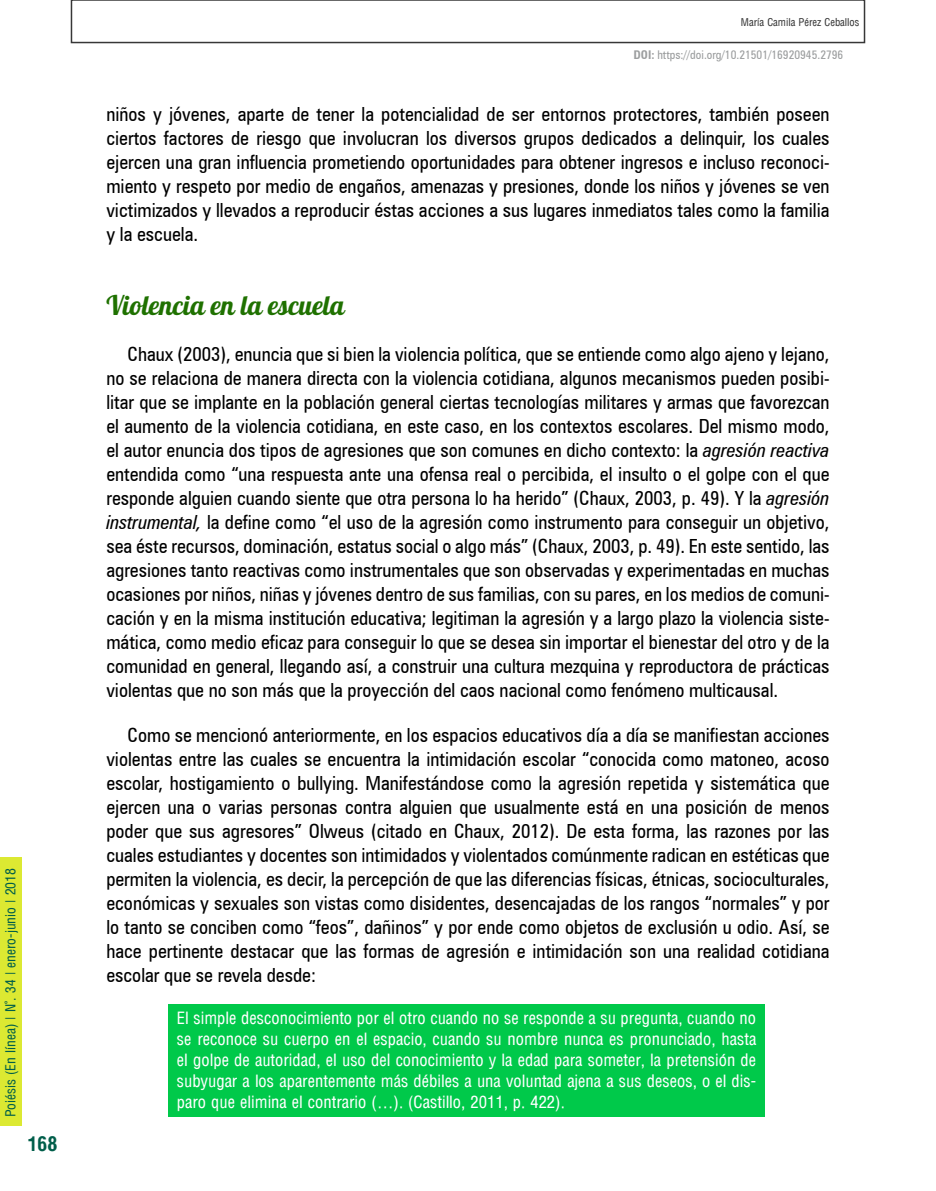
<style>
.page{position:relative;width:936px;height:1191px;background:#fff}
.page>*{position:absolute;margin:0;border:0;box-sizing:border-box;transform-origin:0 0}
.t1{font:27px "Lobster";color:#1f7100}
.t2{font:condensed 19.5px/24px "Zurich BT";color:#000;text-align:justify}
.t3{font:700 condensed 19.5px "Arena";color:#005e4a}
.t4{font:16.5px/21px "Arena Condensed";color:#fff;text-align:justify}
.t5{font:13.5px "Arena Condensed";color:#005e4a}
.t6{font:condensed 12px "Zurich BT";color:#9c9e9f}
.t7{font:10.5px "Arena Condensed";color:#373737}
.s1{font-weight:700}
.s2{font-style:italic}
</style>
<div class="page">
<div style="left:0;top:857px;width:21px;height:269px;background:#dce932"></div>
<div style="left:71px;top:0;width:794px;height:43px;border:2px solid #373737"></div>
<div style="left:168px;top:1004px;width:596px;height:112px;background:#00c94a"></div>
<p class="t5" style="left:3px;top:1117px;width:251px;rotate:-90deg">Poiésis (En línea) | N°. 34 | enero-junio | 2018</p>
<p class="t3" style="left:28px;top:1132px;width:31px">168</p>
<p class="t7" style="left:741px;top:16px;width:120px">María Camila Pérez Ceballos</p>
<p class="t6" style="left:633px;top:47px;width:211px"><span class="s1">DOI:</span> https://doi.org/10.21501/16920945.2796</p>
<p class="t2" style="left:106px;top:102px;width:724px">niños y jóvenes, aparte de tener la potencialidad de ser entornos protectores, también poseen ciertos factores de riesgo que involucran los diversos grupos dedicados a delinquir, los cuales ejercen una gran influencia prometiendo oportunidades para obtener ingresos e incluso reconoci&shy;miento y respeto por medio de engaños, amenazas y presiones, donde los niños y jóvenes se ven victimizados y llevados a reproducir éstas acciones a sus lugares inmediatos tales como la familia y la escuela.</p>
<h1 class="t1" style="left:106px;top:288px;width:240px">Violencia en la escuela</h1>
<p class="t2" style="left:106px;top:341px;width:724px;text-indent:21px">Chaux (2003), enuncia que si bien la violencia política, que se entiende como algo ajeno y lejano, no se relaciona de manera directa con la violencia cotidiana, algunos mecanismos pueden posibi&shy;litar que se implante en la población general ciertas tecnologías militares y armas que favorezcan el aumento de la violencia cotidiana, en este caso, en los contextos escolares. Del mismo modo, el autor enuncia dos tipos de agresiones que son comunes en dicho contexto: la <span class="s2">agresión reactiva </span>entendida como “una respuesta ante una ofensa real o percibida, el insulto o el golpe con el que responde alguien cuando siente que otra persona lo ha herido” (Chaux, 2003, p. 49). Y la <span class="s2">agresión instrumental,</span> la define como “el uso de la agresión como instrumento para conseguir un objetivo, sea éste recursos, dominación, estatus social o algo más” (Chaux, 2003, p. 49). En este sentido, las agresiones tanto reactivas como instrumentales que son observadas y experimentadas en muchas ocasiones por niños, niñas y jóvenes dentro de sus familias, con su pares, en los medios de comuni&shy;cación y en la misma institución educativa; legitiman la agresión y a largo plazo la violencia siste&shy;mática, como medio eficaz para conseguir lo que se desea sin importar el bienestar del otro y de la comunidad en general, llegando así, a construir una cultura mezquina y reproductora de prácticas violentas que no son más que la proyección del caos nacional como fenómeno multicausal.</p>
<p class="t2" style="left:106px;top:723px;width:724px;text-indent:21px">Como se mencionó anteriormente, en los espacios educativos día a día se manifiestan acciones violentas entre las cuales se encuentra la intimidación escolar “conocida como matoneo, acoso escolar, hostigamiento o bullying. Manifestándose como la agresión repetida y sistemática que ejercen una o varias personas contra alguien que usualmente está en una posición de menos poder que sus agresores” Olweus (citado en Chaux, 2012). De esta forma, las razones por las cuales estudiantes y docentes son intimidados y violentados comúnmente radican en estéticas que permiten la violencia, es decir, la percepción de que las diferencias físicas, étnicas, socioculturales, económicas y sexuales son vistas como disidentes, desencajadas de los rangos “normales” y por lo tanto se conciben como “feos”, dañinos” y por ende como objetos de exclusión u odio. Así, se hace pertinente destacar que las formas de agresión e intimidación son una realidad cotidiana escolar que se revela desde:</p>
<p class="t4" style="left:177px;top:1008px;width:581px">El simple desconocimiento por el otro cuando no se responde a su pregunta, cuando no se reconoce su cuerpo en el espacio, cuando su nombre nunca es pronunciado, hasta el golpe de autoridad, el uso del conocimiento y la edad para someter, la pretensión de subyugar a los aparentemente más débiles a una voluntad ajena a sus deseos, o el dis&shy;paro que elimina el contrario (…). (Castillo, 2011, p. 422).</p>
</div>
